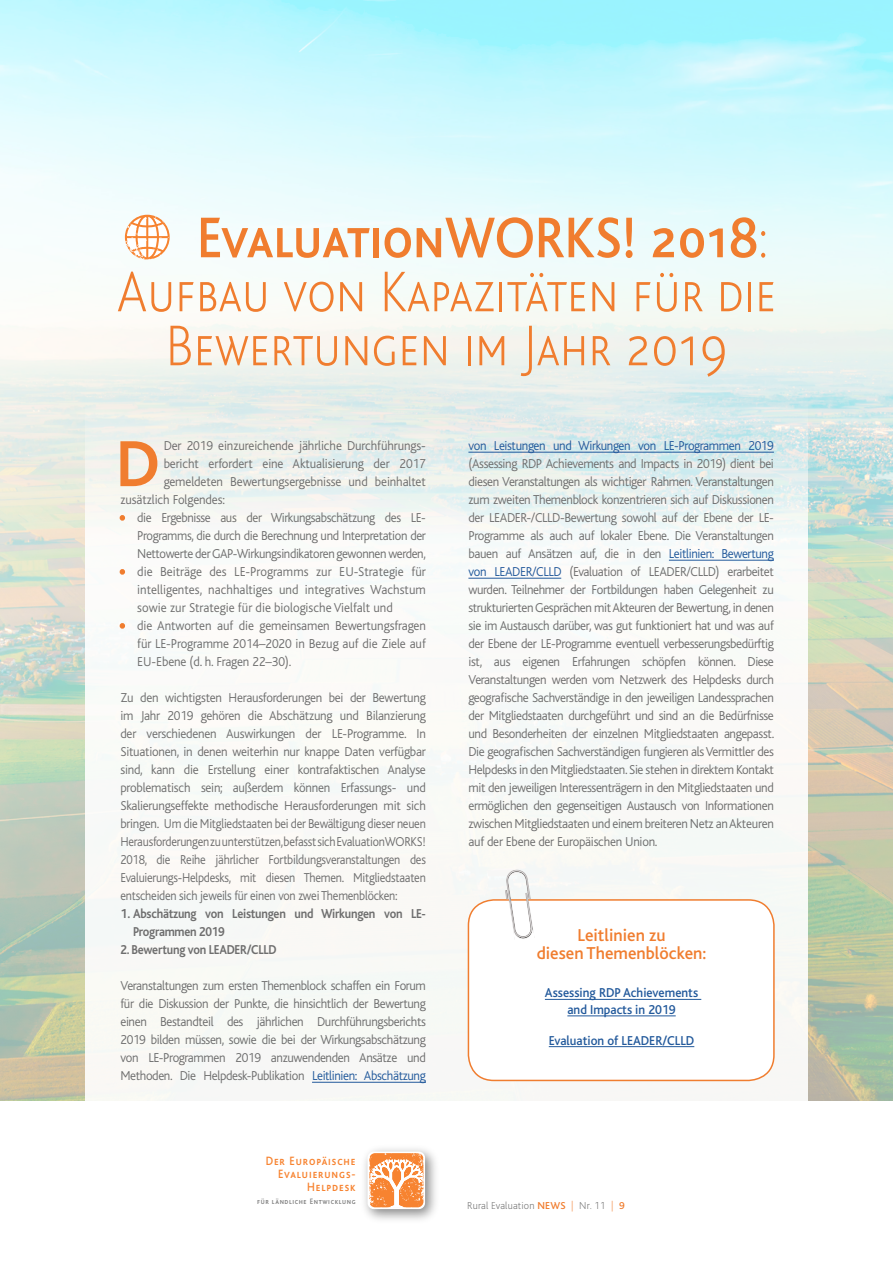
<style>
.page{position:relative;width:893px;height:1263px;background:#fff}
.page>*{position:absolute;margin:0;border:0;box-sizing:border-box;transform-origin:0 0}
.t1{font:700 68.1px "Bliss";color:#f07d2f;scale:.96 1}
.t2{font:200 60px "Bliss Caps";color:#f07d2f;scale:.9 1}
.t3{font:500 60px "Bliss Caps";color:#f07d2f;scale:.9 1}
.t4{font:500 18px/18px "Bliss";color:#f07d2f;text-align:center}
.t5{font:300 13.5px/18px "Bliss";letter-spacing:-.01em;color:#6e6e6e;text-align:justify;scale:.96 1}
.t6{font:300 13.5px/18px "Bliss";letter-spacing:-.01em;color:#6e6e6e;text-align:justify;scale:.95 1}
.t7{font:500 13.5px/16.5px "Bliss";color:#22599b;text-align:center;scale:.95 1}
.t8{font:700 13.5px/18px "Bliss";letter-spacing:-.02em;color:#6e6e6e;scale:.96 1}
.t9{font:700 13.5px "Bliss";letter-spacing:-.02em;color:#6e6e6e;scale:.9 1}
.t10{font:500 12.6px/13.2px "Bliss Caps";letter-spacing:.08em;color:#f78330;text-align:right;scale:.9 1}
.t11{font:200 10.5px "Bliss";letter-spacing:.015em;color:#6e6e6e}
.t12{font:500 8.25px "Bliss Caps";letter-spacing:.08em;color:#818181;scale:.9 1}
.s1{font-weight:200}
.s2{color:#f07d2f}
.s3{color:#22599b}
.s4{font-weight:500;color:#f07d2f}
</style>
<div class="page">
<img style="left:364px;top:1148px;width:72px;height:72px">
<svg style="left:368px;top:1151px;width:57px;height:58px"></svg>
<svg style="left:369px;top:1153px;width:55px;height:54px"></svg>
<img style="left:0;top:0;width:893px;height:1100px">
<svg style="left:85px;top:331px;width:723px;height:770px;fill:#f8f9f6"></svg>
<svg style="left:125px;top:215px;width:45px;height:45px"></svg>
<hr style="left:312px;top:1082px;width:114px;height:1px;background:#22599b">
<svg style="left:120px;top:515px;width:5px;height:6px"></svg>
<svg style="left:120px;top:569px;width:5px;height:6px"></svg>
<svg style="left:120px;top:623px;width:5px;height:6px"></svg>
<hr style="left:468px;top:452px;width:306px;height:1px;background:#22599b">
<hr style="left:669px;top:560px;width:105px;height:1px;background:#22599b">
<hr style="left:468px;top:578px;width:93px;height:1px;background:#22599b">
<div style="left:468px;top:900px;width:306px;height:180px;background:#fff;border-radius:26px"></div>
<div style="left:468px;top:899px;width:307px;height:182px;border:2px solid #f07d2f;border-radius:26px"></div>
<hr style="left:545px;top:999px;width:156px;height:1px;background:#22599b">
<hr style="left:567px;top:1015px;width:109px;height:1px;background:#22599b">
<hr style="left:549px;top:1046px;width:145px;height:1px;background:#22599b">
<svg style="left:505px;top:869px;width:31px;height:70px"></svg>
<p class="t3" style="left:197px;top:206px;width:637px">EvaluationWORKS! 2018<span class="s1">:</span></p>
<p class="t2" style="left:117px;top:261px;width:734px">Aufbau von Kapazitäten für die</p>
<p class="t2" style="left:166px;top:315px;width:625px">Bewertungen im Jahr 2019</p>
<p class="t1" style="left:116px;top:428px;width:47px">D</p>
<p class="t5" style="left:164px;top:437px;width:275px">Der 2019 einzureichende jährliche Durchführungs-</p>
<p class="t5" style="left:164px;top:455px;width:275px">bericht erfordert eine Aktualisierung der 2017</p>
<p class="t5" style="left:164px;top:473px;width:275px">gemeldeten Bewertungsergebnisse und beinhaltet</p>
<p class="t5" style="left:120px;top:491px;width:111px">zusätzlich Folgendes:</p>
<p class="t6" style="left:137px;top:509px;width:305px;text-indent:-17px"><span class="s2">•</span> die Ergebnisse aus der Wirkungsabschätzung des LE-Programms, die durch die Berechnung und Interpretation der Nettowerte der GAP-Wirkungsindikatoren gewonnen werden,</p>
<p class="t5" style="left:137px;top:563px;width:302px;text-indent:-17px"><span class="s2">•</span> die Beiträge des LE-Programms zur EU-Strategie für intelligentes, nachhaltiges und integratives Wachstum sowie zur Strategie für die biologische Vielfalt und</p>
<p class="t5" style="left:137px;top:617px;width:302px;text-indent:-17px"><span class="s2">•</span> die Antworten auf die gemeinsamen Bewertungsfragen für LE-Programme 2014–2020 in Bezug auf die Ziele auf EU-Ebene (d. h. Fragen 22–30).</p>
<p class="t5" style="left:120px;top:689px;width:320px">Zu den wichtigsten Herausforderungen bei der Bewertung im Jahr 2019 gehören die Abschätzung und Bilanzierung der verschiedenen Auswirkungen der LE-Programme. In Situationen, in denen weiterhin nur knappe Daten verfügbar sind, kann die Erstellung einer kontrafaktischen Analyse problematisch sein; außerdem können Erfassungs- und Skalierungseffekte methodische Herausforderungen mit sich bringen. Um die Mitgliedstaaten bei der Bewältigung dieser neuen Herausforderungen zu unterstützen, befasst sich EvaluationWORKS!<br>2018, die Reihe jährlicher Fortbildungsveranstaltungen des Evaluierungs-Helpdesks, mit diesen Themen. Mitgliedstaaten entscheiden sich jeweils für einen von zwei Themenblöcken:</p>
<p class="t8" style="left:133px;top:905px;width:305px;text-indent:-13px">1. Abschätzung von Leistungen und Wirkungen von LE-<br>Programmen 2019</p>
<p class="t9" style="left:120px;top:943px;width:175px">2. Bewertung von LEADER/CLLD</p>
<p class="t5" style="left:120px;top:977px;width:320px">Veranstaltungen zum ersten Themenblock schaffen ein Forum für die Diskussion der Punkte, die hinsichtlich der Bewertung einen Bestandteil des jährlichen Durchführungsberichts 2019 bilden müssen, sowie die bei der Wirkungsabschätzung von LE-Programmen 2019 anzuwendenden Ansätze und Methoden. Die Helpdesk-Publikation <span class="s3">Leitlinien: Abschätzung</span></p>
<p class="t5" style="left:468px;top:437px;width:320px"><span class="s3">von Leistungen und Wirkungen von LE-Programmen 2019 </span>(Assessing RDP Achievements and Impacts in 2019) dient bei diesen Veranstaltungen als wichtiger Rahmen. Veranstaltungen zum zweiten Themenblock konzentrieren sich auf Diskussionen der LEADER-/CLLD-Bewertung sowohl auf der Ebene der LE-Programme als auch auf lokaler Ebene. Die Veranstaltungen bauen auf Ansätzen auf, die in den <span class="s3">Leitlinien: Bewertung von LEADER/CLLD</span> (Evaluation of LEADER/CLLD) erarbeitet wurden. Teilnehmer der Fortbildungen haben Gelegenheit zu strukturierten Gesprächen mit Akteuren der Bewertung, in denen sie im Austausch darüber, was gut funktioniert hat und was auf der Ebene der LE-Programme eventuell verbesserungsbedürftig ist, aus eigenen Erfahrungen schöpfen können. Diese Veranstaltungen werden vom Netzwerk des Helpdesks durch geografische Sachverständige in den jeweiligen Landessprachen der Mitgliedstaaten durchgeführt und sind an die Bedürfnisse und Besonderheiten der einzelnen Mitgliedstaaten angepasst.<br>Die geografischen Sachverständigen fungieren als Vermittler des Helpdesks in den Mitgliedstaaten. Sie stehen in direktem Kontakt mit den jeweiligen Interessenträgern in den Mitgliedstaaten und ermöglichen den gegenseitigen Austausch von Informationen zwischen Mitgliedstaaten und einem breiteren Netz an Akteuren auf der Ebene der Europäischen Union.</p>
<p class="t4" style="left:537px;top:926px;width:171px">Leitlinien zu<br>diesen Themenblöcken:</p>
<p class="t7" style="left:545px;top:985px;width:163px">Assessing RDP Achievements and Impacts in 2019</p>
<p class="t7" style="left:549px;top:1032px;width:155px">Evaluation of LEADER/CLLD</p>
<p class="t10" style="left:266px;top:1154px;width:101px">Der Europäische<br>Evaluierungs-<br>Helpdesk</p>
<p class="t12" style="left:257px;top:1197px;width:111px">für ländliche Entwicklung</p>
<p class="t11" style="left:467px;top:1200px;width:159px">Rural Evaluation <span class="s4">NEWS</span> <span class="s2">|</span> Nr. 11 <span class="s2">|</span> <span class="s4">9</span></p>
</div>
